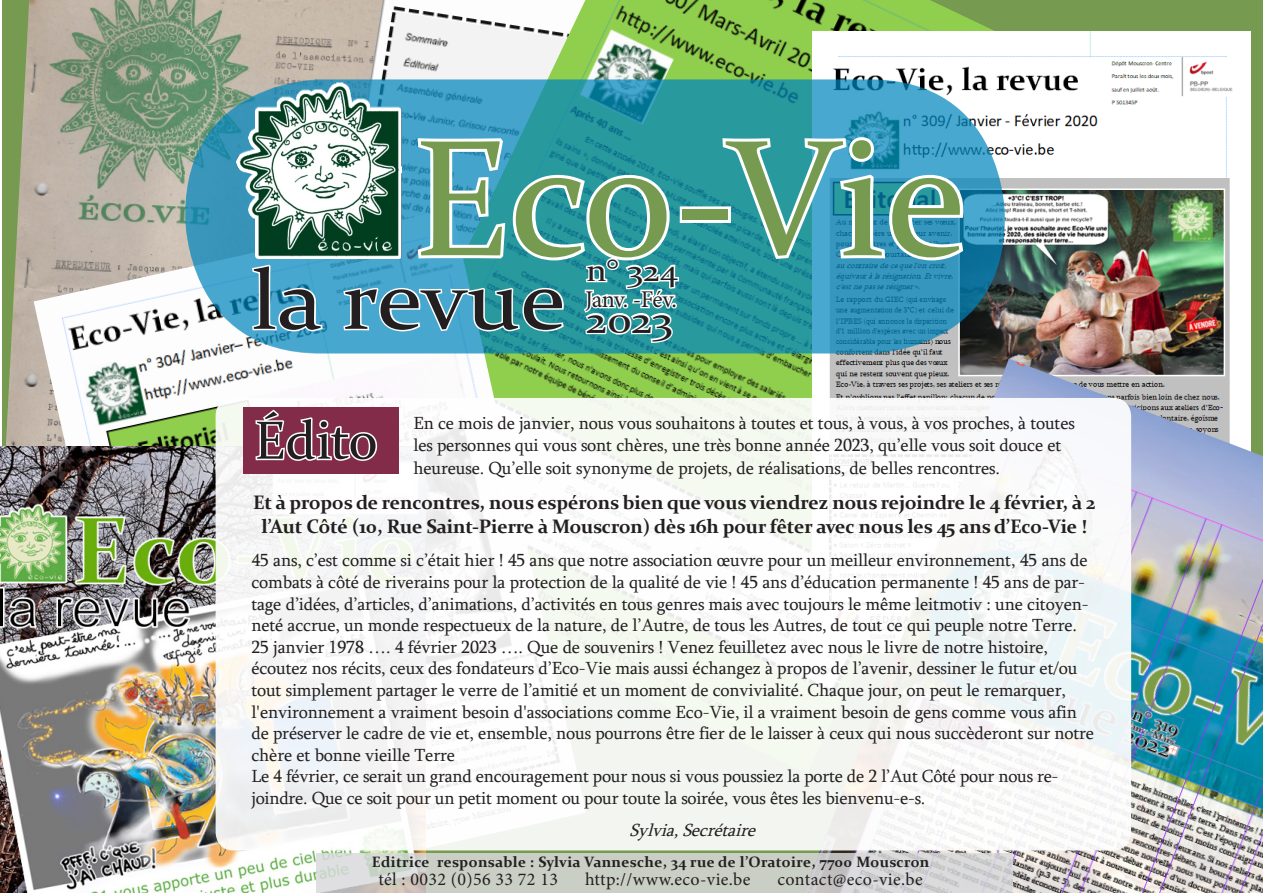
<style>
.page{position:relative;width:1263px;height:893px;background:#fff}
.page>*{position:absolute;margin:0;border:0;box-sizing:border-box;transform-origin:0 0}
.t1{font:166.5px "Constantia";color:#769b50}
.t2{font:84.75px "Constantia";color:#231f20;scale:1.1 1}
.t3{font:54px "Constantia";letter-spacing:-.015em;color:#231f20}
.t4{font:39.15px "Constantia";color:#231f20;scale:1.15 1}
.t5{font:31.35px "Constantia";color:#231f20;scale:1.1 1}
.t6{font:24px "Minion Pro";letter-spacing:-.04em;color:#231f20}
.t7{font:700 19.5px/23.4px "Constantia";letter-spacing:-.01em;color:#231f20;text-align:center}
.t8{font:18px/21.6px "Sylfaen";letter-spacing:-.01em;color:#231f20}
.t9{font:18px "Minion Pro";letter-spacing:.02em;color:#231f20}
.t10{font:italic 18px "Sylfaen";color:#231f20}
.t11{font:700 15px "Constantia";letter-spacing:.02em;color:#231f20}
</style>
<div class="page">
<img style="left:0;top:0;width:309px;height:447px">
<img style="left:326px;top:0;width:804px;height:398px">
<img style="left:34px;top:209px;width:552px;height:684px">
<img style="left:0;top:447px;width:425px;height:446px">
<img style="left:813px;top:32px;width:420px;height:327px">
<img style="left:804px;top:359px;width:459px;height:534px">
<div style="left:216px;top:398px;width:915px;height:452px;background:#f5f9f6;border-radius:18px"></div>
<img style="left:236px;top:83px;width:53px;height:26px">
<svg style="left:185px;top:80px;width:820px;height:274px;background:#3697ae"></svg>
<div style="left:680px;top:206px;width:51px;height:17px;border:6px solid #fff"></div>
<svg style="left:719px;top:134px;width:247px;height:129px"></svg>
<div style="left:243px;top:408px;width:156px;height:66px;background:#832c49"></div>
<svg style="left:250px;top:135px;width:430px;height:628px"></svg>
<svg style="left:316px;top:853px;width:696px;height:39px;background:#cdd0ca"></svg>
<p class="t1" style="left:413px;top:85px;width:554px">Eco-Vie</p>
<p class="t2" style="left:251px;top:242px;width:287px">la revue</p>
<p class="t5" style="left:586px;top:249px;width:85px">n° 324</p>
<p class="t6" style="left:585px;top:283px;width:93px">Janv. -Fév.</p>
<p class="t4" style="left:585px;top:293px;width:77px">2023</p>
<p class="t3" style="left:254px;top:404px;width:125px">Édito</p>
<p class="t8" style="left:413px;top:412px;width:663px">En ce mois de janvier, nous vous souhaitons à toutes et tous, à vous, à vos proches, à toutes</p>
<p class="t8" style="left:413px;top:432px;width:650px;line-height:23.4px">les personnes qui vous sont chères, une très bonne année 2023, qu’elle vous soit douce et heureuse. Qu’elle soit synonyme de projets, de réalisations, de belles rencontres.</p>
<p class="t7" style="left:253px;top:490px;width:844px">Et à propos de rencontres, nous espérons bien que vous viendrez nous rejoindre le 4 février, à 2 l’Aut Côté (10, Rue Saint-Pierre à Mouscron) dès 16h pour fêter avec nous les 45 ans d’Eco-Vie !</p>
<p class="t8" style="left:251px;top:549px;width:839px">45 ans, c’est comme si c’était hier ! 45 ans que notre association œuvre pour un meilleur environnement, 45 ans de combats à côté de riverains pour la protection de la qualité de vie ! 45 ans d’éducation permanente ! 45 ans de par&shy;tage d’idées, d’articles, d’animations, d’activités en tous genres mais avec toujours le même leitmotiv : une citoyen&shy;neté accrue, un monde respectueux de la nature, de l’Autre, de tous les Autres, de tout ce qui peuple notre Terre.</p>
<p class="t8" style="left:251px;top:636px;width:844px">25 janvier 1978 …. 4 février 2023 …. Que de souvenirs ! Venez feuilletez avec nous le livre de notre histoire, écoutez nos récits, ceux des fondateurs d’Eco-Vie mais aussi échangez à propos de l’avenir, dessiner le futur et/ou tout simplement partager le verre de l’amitié et un moment de convivialité. Chaque jour, on peut le remarquer, l'environnement a vraiment besoin d'associations comme Eco-Vie, il a vraiment besoin de gens comme vous afin de préserver le cadre de vie et, ensemble, nous pourrons être fier de le laisser à ceux qui nous succèderont sur notre chère et bonne vieille Terre</p>
<p class="t8" style="left:251px;top:765px;width:809px">Le 4 février, ce serait un grand encouragement pour nous si vous poussiez la porte de 2 l’Aut Côté pour nous re&shy;joindre. Que ce soit pour un petit moment ou pour toute la soirée, vous êtes les bienvenu-e-s.</p>
<p class="t10" style="left:629px;top:818px;width:133px">Sylvia,Secrétaire</p>
<p class="t11" style="left:372px;top:852px;width:559px">Editrice responsable : Sylvia Vannesche, 34 rue de l’Oratoire, 7700 Mouscron</p>
<p class="t9" style="left:378px;top:868px;width:181px">tél : 0032 (0)56 33 72 13</p>
<p class="t9" style="left:585px;top:868px;width:167px">http://www.eco-vie.be</p>
<p class="t9" style="left:778px;top:868px;width:147px">contact@eco-vie.be</p>
</div>
